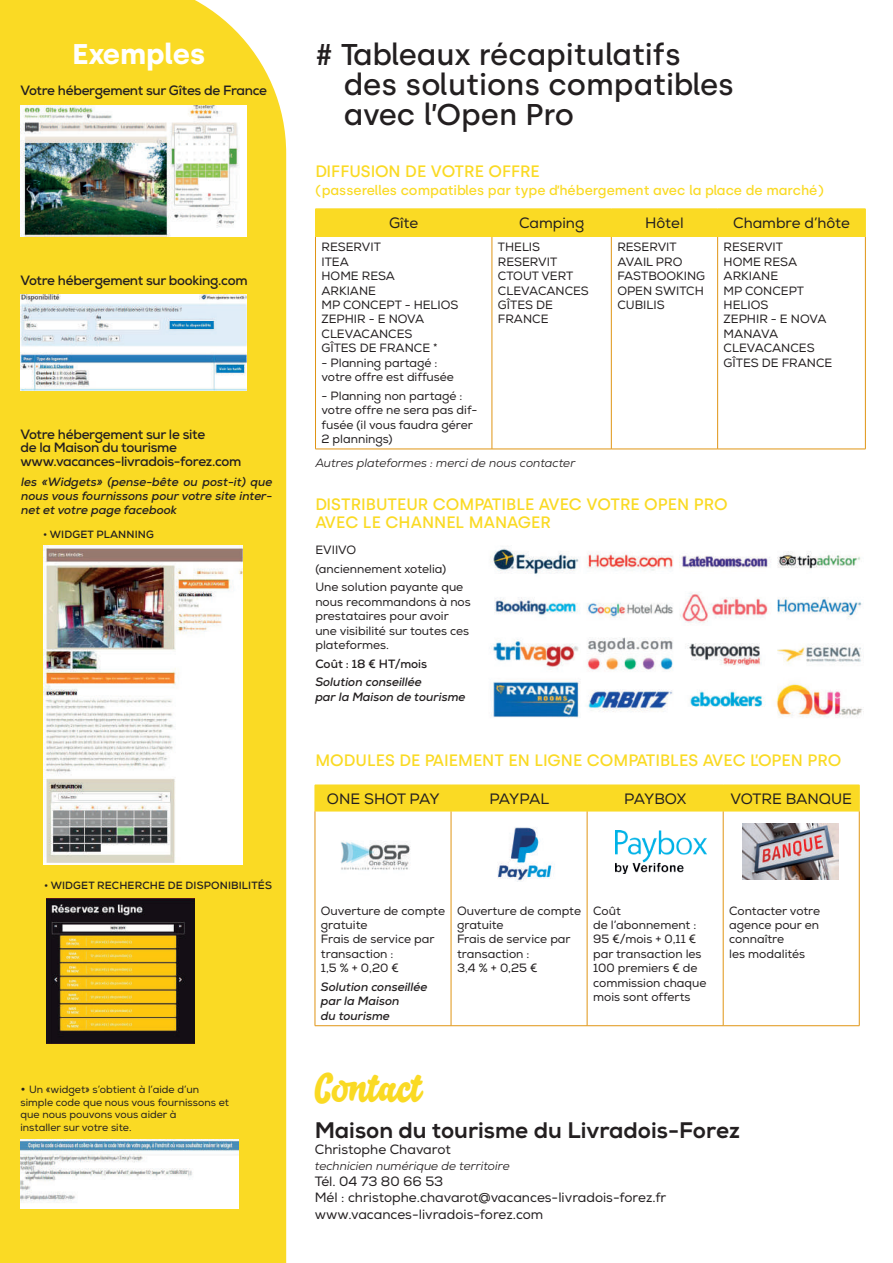
<style>
.page{position:relative;width:893px;height:1263px;background:#fff}
.page>*{position:absolute;margin:0;border:0;box-sizing:border-box;transform-origin:0 0}
.t1{font:42px "Salty 1";color:#fada24}
.t2{font:500 30px/30px "Silka";color:#231f20}
.t3{font:700 28.5px "Silka";color:#fff}
.t4{font:800 22.5px "Nexa";color:#231f20}
.t5{font:500 16.5px/18px "Silka";color:#fada24}
.t6{font:15px "Nexa";color:#231f20}
.t7{font:700 13.5px/13.5px "Nexa";letter-spacing:-.02em;color:#231f20}
.t8{font:13.5px/16.2px "Nexa";color:#231f20}
.t9{font:500 13.5px "Silka";color:#fada24}
.t10{font:12px/14.4px "Nexa";color:#231f20}
.t11{font:italic 700 12px/14.4px "Nexa";color:#231f20}
.t12{font:italic 12px "Nexa";color:#231f20}
.t13{font:700 12px "Nexa";color:#231f20}
.t14{font:10.5px/12.6px "Nexa";color:#231f20}
.t15{font:700 10.5px "Nexa";letter-spacing:.015em;color:#231f20}
.s1{font-size:13.5px}
</style>
<div class="page">
<div style="left:0;top:0;width:286px;height:1263px;background:#fada24"></div>
<hr style="left:315px;top:237px;width:1px;height:212px;background:#e09515">
<hr style="left:865px;top:237px;width:1px;height:212px;background:#e09515">
<hr style="left:315px;top:449px;width:177px;height:1px;background:#e09515">
<hr style="left:492px;top:449px;width:119px;height:1px;background:#e09515">
<hr style="left:611px;top:449px;width:107px;height:1px;background:#e09515">
<hr style="left:718px;top:449px;width:147px;height:1px;background:#e09515">
<hr style="left:492px;top:237px;width:1px;height:212px;background:#e09515">
<hr style="left:611px;top:237px;width:1px;height:212px;background:#e09515">
<hr style="left:717px;top:237px;width:1px;height:212px;background:#e09515">
<div style="left:315px;top:209px;width:551px;height:27px;background:#fada24"></div>
<hr style="left:315px;top:236px;width:177px;height:1px;background:#fada24">
<hr style="left:492px;top:236px;width:119px;height:1px;background:#fada24">
<hr style="left:611px;top:236px;width:107px;height:1px;background:#fada24">
<hr style="left:718px;top:236px;width:147px;height:1px;background:#fada24">
<img style="left:490px;top:548px;width:373px;height:170px">
<img style="left:340px;top:842px;width:71px;height:28px">
<hr style="left:315px;top:811px;width:1px;height:214px;background:#e09515">
<hr style="left:859px;top:811px;width:1px;height:214px;background:#e09515">
<hr style="left:315px;top:1025px;width:136px;height:1px;background:#e09515">
<hr style="left:451px;top:1025px;width:136px;height:1px;background:#e09515">
<hr style="left:587px;top:1025px;width:136px;height:1px;background:#e09515">
<hr style="left:723px;top:1025px;width:136px;height:1px;background:#e09515">
<hr style="left:451px;top:811px;width:1px;height:214px;background:#e09515">
<hr style="left:587px;top:811px;width:1px;height:214px;background:#e09515">
<hr style="left:723px;top:811px;width:1px;height:214px;background:#e09515">
<div style="left:315px;top:785px;width:545px;height:26px;background:#fada24"></div>
<hr style="left:315px;top:811px;width:136px;height:1px;background:#fada24">
<hr style="left:451px;top:811px;width:136px;height:1px;background:#fada24">
<hr style="left:587px;top:811px;width:136px;height:1px;background:#fada24">
<hr style="left:723px;top:811px;width:136px;height:1px;background:#fada24">
<img style="left:497px;top:827px;width:58px;height:55px">
<img style="left:615px;top:830px;width:91px;height:43px">
<img style="left:743px;top:824px;width:96px;height:55px">
<img style="left:20px;top:106px;width:227px;height:130px">
<img style="left:20px;top:294px;width:227px;height:96px">
<img style="left:43px;top:546px;width:200px;height:318px">
<img style="left:47px;top:898px;width:147px;height:145px">
<img style="left:21px;top:1140px;width:218px;height:68px">
<h3 class="t3" style="left:72px;top:37px;width:134px">Exemples</h3>
<p class="t7" style="left:20px;top:84px;width:248px">Votre hébergement sur Gîtes de France</p>
<p class="t7" style="left:20px;top:273px;width:229px">Votre hébergement sur booking.com</p>
<p class="t7" style="left:20px;top:427px;width:223px">Votre hébergement sur le site<br>de la Maison du tourisme www.vacances-livradois-forez.com</p>
<p class="t11" style="left:21px;top:474px;width:253px;text-align:justify">les «Widgets» (pense-bête ou post-it) que nous vous fournissons pour votre site inter&shy;net et votre page facebook</p>
<p class="t15" style="left:43px;top:527px;width:112px">• WIDGET PLANNING</p>
<p class="t15" style="left:44px;top:879px;width:229px">• WIDGET RECHERCHE DE DISPONIBILITÉS</p>
<p class="t14" style="left:20px;top:1083px;width:210px"><span class="s1">•</span> Un «widget» s’obtient à l’aide d’un simple code que nous vous fournissons et que nous pouvons vous aider à<br>installer sur votre site.</p>
<h2 class="t2" style="left:344px;top:40px;width:392px;text-indent:-28px"># Tableaux récapitulatifs des solutions compatibles avec l’Open Pro</h2>
<h3 class="t5" style="left:315px;top:162px;width:226px">DIFFUSION DE VOTRE OFFRE</h3>
<p class="t9" style="left:315px;top:182px;width:510px">(passerelles compatibles par type d’hébergement avec la place de marché)</p>
<p class="t6" style="left:389px;top:214px;width:31px">Gîte</p>
<p class="t6" style="left:519px;top:214px;width:67px">Camping</p>
<p class="t6" style="left:645px;top:214px;width:40px">Hôtel</p>
<p class="t6" style="left:733px;top:214px;width:118px">Chambre d’hôte</p>
<p class="t10" style="left:321px;top:240px;width:139px">RESERVIT<br>ITEA<br>HOME RESA<br>ARKIANE<br>MP CONCEPT - HELIOS<br>ZEPHIR - E NOVA<br>CLEVACANCES<br>GÎTES DE FRANCE *</p>
<p class="t10" style="left:321px;top:356px;width:134px">- Planning partagé : votre offre est diffusée</p>
<p class="t10" style="left:321px;top:389px;width:157px">- Planning non partagé : votre offre ne sera pas dif&shy;fusée (il vous faudra gérer<br>2 plannings)</p>
<p class="t10" style="left:498px;top:240px;width:93px">THELIS<br>RESERVIT<br>CTOUT VERT<br>CLEVACANCES<br>GÎTES DE<br>FRANCE</p>
<p class="t10" style="left:617px;top:240px;width:89px">RESERVIT<br>AVAIL PRO<br>FASTBOOKING<br>OPEN SWITCH<br>CUBILIS</p>
<p class="t10" style="left:724px;top:240px;width:110px">RESERVIT<br>HOME RESA<br>ARKIANE<br>MP CONCEPT<br>HELIOS<br>ZEPHIR - E NOVA<br>MANAVA<br>CLEVACANCES<br>GÎTES DE FRANCE</p>
<p class="t12" style="left:315px;top:455px;width:262px">Autres plateformes : merci de nous contacter</p>
<h3 class="t5" style="left:315px;top:495px;width:414px">DISTRIBUTEUR COMPATIBLE AVEC VOTRE OPEN PRO<br>AVEC LE CHANNEL MANAGER</h3>
<p class="t10" style="left:315px;top:541px;width:149px;line-height:18.6px">EVIIVO<br>(anciennement xotelia)<br>Une solution payante que</p>
<p class="t10" style="left:315px;top:595px;width:157px">nous recommandons à nos prestataires pour avoir une visibilité sur toutes ces plateformes.</p>
<p class="t13" style="left:315px;top:656px;width:113px">Coût : 18 € HT/mois</p>
<p class="t11" style="left:315px;top:675px;width:152px">Solution conseillée<br>par la Maison de tourisme</p>
<h3 class="t5" style="left:315px;top:752px;width:528px">MODULES DE PAIEMENT EN LIGNE COMPATIBLES AVEC L’OPEN PRO</h3>
<p class="t6" style="left:327px;top:789px;width:114px">ONE SHOT PAY</p>
<p class="t6" style="left:489px;top:789px;width:61px">PAYPAL</p>
<p class="t6" style="left:624px;top:789px;width:63px">PAYBOX</p>
<p class="t6" style="left:730px;top:789px;width:123px">VOTRE BANQUE</p>
<p class="t10" style="left:321px;top:903px;width:126px">Ouverture de compte gratuite<br>Frais de service par transaction :<br>1,5 % + 0,20 €</p>
<p class="t11" style="left:321px;top:979px;width:108px">Solution conseillée par la Maison<br>du tourisme</p>
<p class="t10" style="left:457px;top:903px;width:126px">Ouverture de compte gratuite<br>Frais de service par transaction :<br>3,4 % + 0,25 €</p>
<p class="t10" style="left:593px;top:903px;width:115px">Coût<br>de l’abonnement :<br>95 €/mois + 0,11 € par transaction les<br>100 premiers € de commission chaque mois sont offerts</p>
<p class="t10" style="left:729px;top:903px;width:92px">Contacter votre agence pour en connaître<br>les modalités</p>
<h1 class="t1" style="left:315px;top:1061px;width:109px">Contact</h1>
<h3 class="t4" style="left:315px;top:1116px;width:427px">Maison du tourisme du Livradois-Forez</h3>
<p class="t8" style="left:315px;top:1141px;width:137px">Christophe Chavarot</p>
<p class="t12" style="left:315px;top:1158px;width:196px">technicien numérique de territoire</p>
<p class="t8" style="left:315px;top:1174px;width:353px">Tél. 04 73 80 66 53<br>Mél : christophe.chavarot@vacances-livradois-forez.fr www.vacances-livradois-forez.com</p>
</div>
